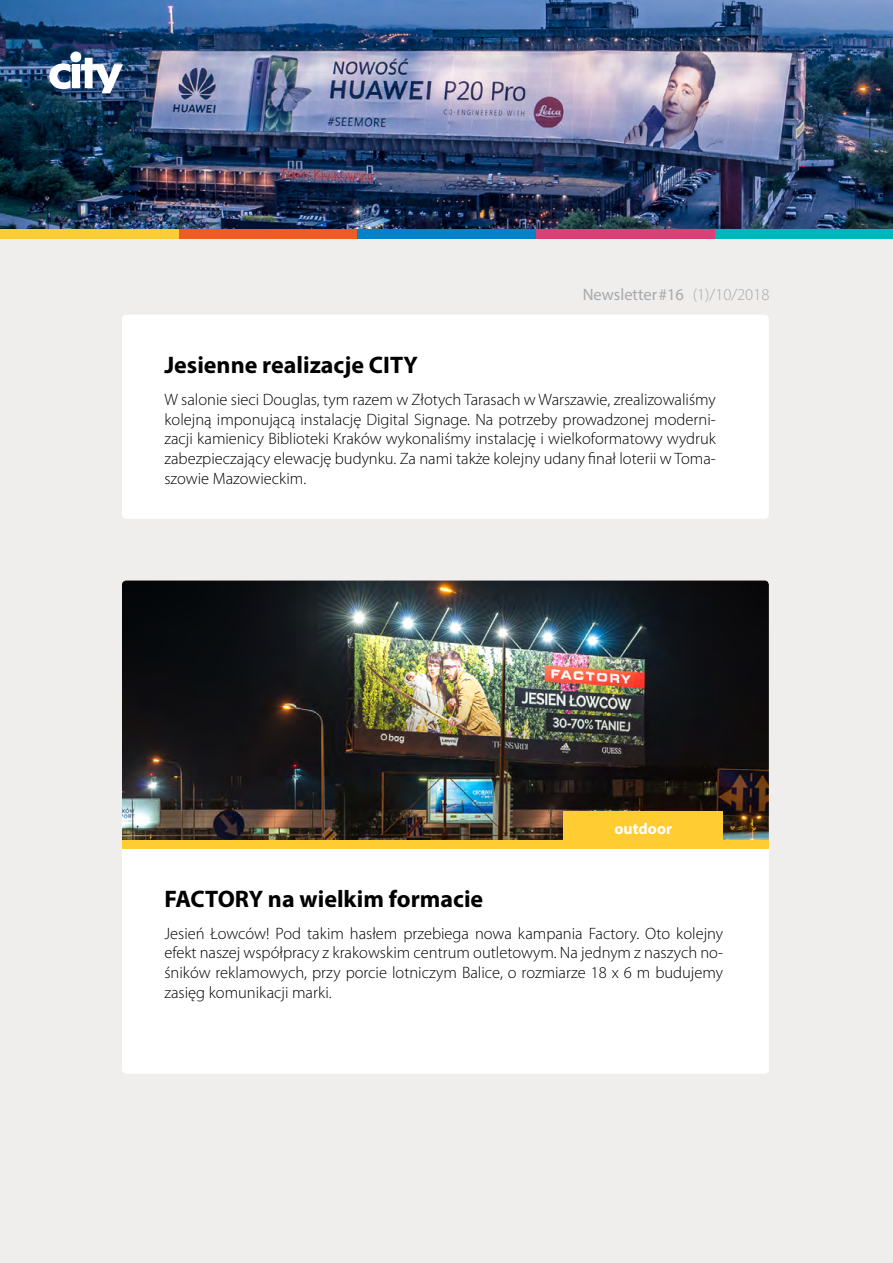
<style>
.page{position:relative;width:893px;height:1263px;background:#fff}
.page>*{position:absolute;margin:0;border:0;box-sizing:border-box;transform-origin:0 0}
.t1{font:700 24px "Myriad Pro";color:#000}
.t2{font:300 16.5px/19.8px "Myriad Pro";color:#000;text-align:justify}
.t3{font:16.5px "Myriad Pro";color:#a7a9ac}
.t4{font:700 15.75px "Myriad Pro";color:#fff}
.s1{font-weight:300}
</style>
<div class="page">
<div style="left:0;top:1px;width:893px;height:1262px;background:#efeeed"></div>
<div style="left:122px;top:840px;width:647px;height:234px;background:#fff;border-radius:4px"></div>
<div style="left:122px;top:315px;width:647px;height:204px;background:#fff;border-radius:4px"></div>
<img style="left:122px;top:580px;width:647px;height:260px">
<img style="left:0;top:0;width:893px;height:229px">
<svg style="left:81px;top:58px;width:42px;height:35px"></svg>
<div style="left:72px;top:65px;width:7px;height:23px;background:#fff"></div>
<svg style="left:50px;top:64px;width:20px;height:25px"></svg>
<div style="left:71px;top:52px;width:10px;height:10px;background:#fff;border-radius:50%"></div>
<div style="left:357px;top:229px;width:179px;height:9px;background:#0083ca"></div>
<div style="left:714px;top:229px;width:179px;height:9px;background:#00b6bd"></div>
<div style="left:179px;top:229px;width:178px;height:9px;background:#f15a22"></div>
<div style="left:536px;top:229px;width:178px;height:9px;background:#da3f76"></div>
<div style="left:0;top:229px;width:179px;height:9px;background:#ffcc31"></div>
<div style="left:563px;top:810px;width:160px;height:38px;background:#ffcc31"></div>
<div style="left:122px;top:840px;width:647px;height:8px;background:#ffcc31"></div>
<p class="t3" style="left:583px;top:284px;width:188px">Newsletter #16 <span class="s1">(1)/10/2018</span></p>
<h1 class="t1" style="left:164px;top:349px;width:255px">Jesienne realizacje CITY</h1>
<p class="t2" style="left:164px;top:390px;width:553px">W salonie sieci Douglas, tym razem w Złotych Tarasach w Warszawie, zrealizowaliśmy kolejną imponującą instalację Digital Signage. Na potrzeby prowadzonej moderni&shy;zacji kamienicy Biblioteki Kraków wykonaliśmy instalację i wielkoformatowy wydruk zabezpieczający elewację budynku. Za nami także kolejny udany finał loterii w Toma&shy;szowie Mazowieckim.</p>
<p class="t4" style="left:614px;top:818px;width:59px">outdoor</p>
<h1 class="t1" style="left:164px;top:883px;width:320px">FACTORY na wielkim formacie</h1>
<p class="t2" style="left:164px;top:923px;width:560px">Jesień Łowców! Pod takim hasłem przebiega nowa kampania Factory. Oto kolejny efekt naszej współpracy z krakowskim centrum outletowym. Na jednym z naszych no&shy;śników reklamowych, przy porcie lotniczym Balice, o rozmiarze 18 x 6 m budujemy zasięg komunikacji marki.</p>
</div>
